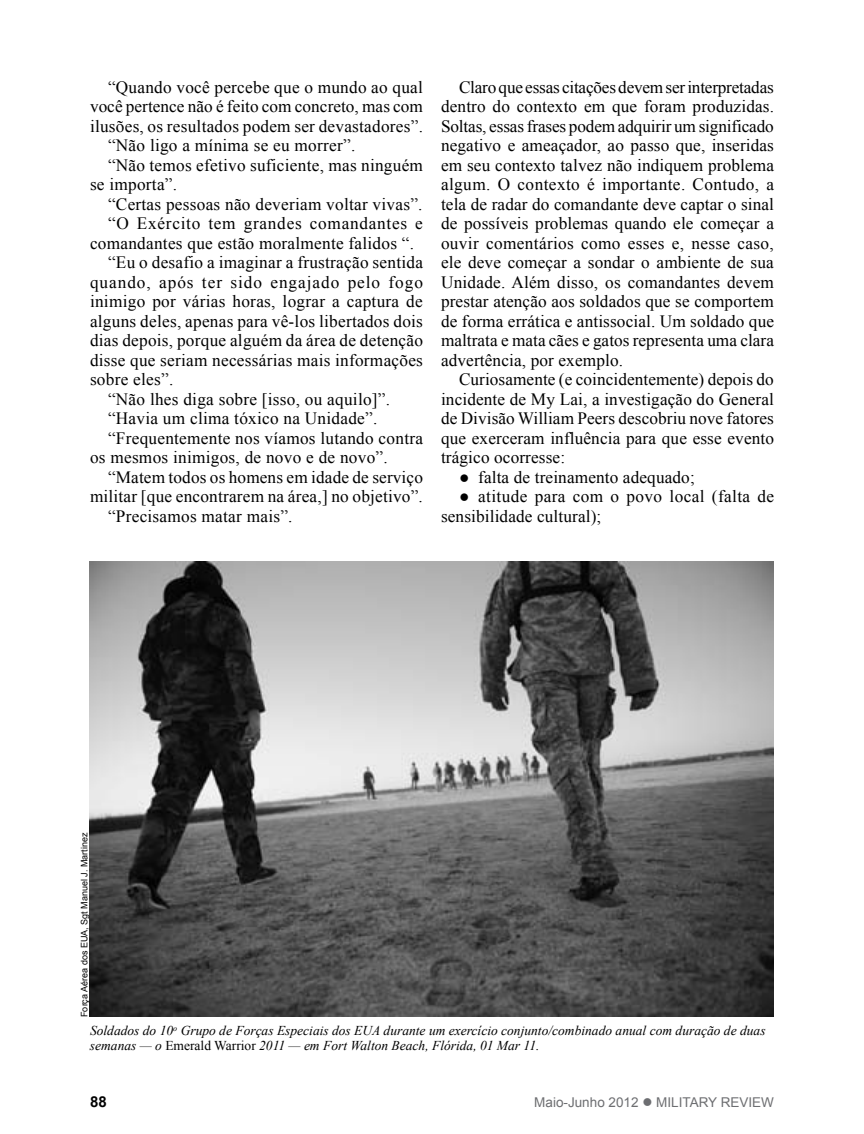
<style>
.page{position:relative;width:864px;height:1134px;background:#fff}
.page>*{position:absolute;margin:0;border:0;box-sizing:border-box;transform-origin:0 0}
.t1{font:17.25px/19.5px "Times New Roman";letter-spacing:.015em;color:#000;text-align:justify}
.t2{font:17.25px "Times New Roman";letter-spacing:.055em;color:#000}
.t3{font:17.25px "Times New Roman";letter-spacing:.045em;color:#000}
.t4{font:700 15px "Arial";color:#000}
.t5{font:italic 13.5px/14.2px "Times New Roman";color:#000}
.t6{font:13.5px "Arial";color:#6d6e71}
.t7{font:9px "Arial";color:#000}
.s1{font-style:normal}
</style>
<div class="page">
<img style="left:90px;top:562px;width:684px;height:455px">
<p class="t1" style="left:108px;top:77px;width:316px">“Quando você percebe que o mundo ao qual</p>
<p class="t1" style="left:90px;top:97px;width:335px">você pertence não é feito com concreto, mas com</p>
<p class="t1" style="left:90px;top:116px;width:334px">ilusões, os resultados podem ser devastadores”.</p>
<p class="t1" style="left:108px;top:136px;width:249px">“Não ligo a mínima se eu morrer”.</p>
<p class="t1" style="left:108px;top:155px;width:317px">“Não temos efetivo suficiente, mas ninguém</p>
<p class="t1" style="left:90px;top:175px;width:89px">se importa”.</p>
<p class="t1" style="left:108px;top:194px;width:316px">“Certas pessoas não deveriam voltar vivas”.</p>
<p class="t3" style="left:108px;top:212px;width:316px">“O Exército tem grandes comandantes e</p>
<p class="t1" style="left:90px;top:233px;width:326px">comandantes que estão moralmente falidos “.</p>
<p class="t1" style="left:108px;top:253px;width:317px">“Eu o desafio a imaginar a frustração sentida</p>
<p class="t2" style="left:90px;top:271px;width:335px">quando, após ter sido engajado pelo fogo</p>
<p class="t1" style="left:90px;top:292px;width:334px">inimigo por várias horas, lograr a captura de</p>
<p class="t1" style="left:90px;top:311px;width:335px">alguns deles, apenas para vê-los libertados dois</p>
<p class="t1" style="left:90px;top:331px;width:335px">dias depois, porque alguém da área de detenção</p>
<p class="t1" style="left:90px;top:350px;width:335px">disse que seriam necessárias mais informações</p>
<p class="t1" style="left:90px;top:370px;width:85px">sobre eles”.</p>
<p class="t1" style="left:108px;top:389px;width:284px">“Não lhes diga sobre [isso, ou aquilo]”.</p>
<p class="t1" style="left:108px;top:409px;width:271px">“Havia um clima tóxico na Unidade”.</p>
<p class="t1" style="left:108px;top:428px;width:317px">“Frequentemente nos víamos lutando contra</p>
<p class="t1" style="left:90px;top:448px;width:299px">os mesmos inimigos, de novo e de novo”.</p>
<p class="t1" style="left:108px;top:467px;width:316px">“Matem todos os homens em idade de serviço</p>
<p class="t1" style="left:90px;top:487px;width:334px">militar [que encontrarem na área,] no objetivo”.</p>
<p class="t1" style="left:108px;top:506px;width:186px">“Precisamos matar mais”.</p>
<p class="t1" style="left:441px;top:77px;width:335px;text-indent:18px">Claro que essas citações devem ser interpretadas dentro do contexto em que foram produzidas.<br>Soltas, essas frases podem adquirir um significado negativo e ameaçador, ao passo que, inseridas em seu contexto talvez não indiquem problema algum. O contexto é importante. Contudo, a tela de radar do comandante deve captar o sinal de possíveis problemas quando ele começar a ouvir comentários como esses e, nesse caso, ele deve começar a sondar o ambiente de sua Unidade. Além disso, os comandantes devem prestar atenção aos soldados que se comportem de forma errática e antissocial. Um soldado que maltrata e mata cães e gatos representa uma clara advertência, por exemplo.</p>
<p class="t1" style="left:441px;top:369px;width:335px;text-indent:18px">Curiosamente (e coincidentemente) depois do incidente de My Lai, a investigação do General de Divisão William Peers descobriu nove fatores que exerceram influência para que esse evento trágico ocorresse:</p>
<p class="t1" style="left:459px;top:467px;width:237px">● falta de treinamento adequado;</p>
<p class="t1" style="left:441px;top:486px;width:335px;text-indent:18px">● atitude para com o povo local (falta de sensibilidade cultural);</p>
<p class="t7" style="left:78px;top:1017px;width:186px;rotate:-90deg">Força Aérea dos EUA, Sgt Manuel J. Martinez</p>
<p class="t5" style="left:90px;top:1023px;width:677px">Soldados do 10<sup>o</sup> Grupo de Forças Especiais dos EUA durante um exercício conjunto/combinado anual com duração de duas semanas — o <span class="s1">Emerald Warrior</span> 2011 — em Fort Walton Beach, Flórida, 01 Mar 11.</p>
<p class="t4" style="left:90px;top:1092px;width:18px">88</p>
<p class="t6" style="left:534px;top:1093px;width:241px">Maio-Junho 2012 ● MILITARY REVIEW</p>
</div>
